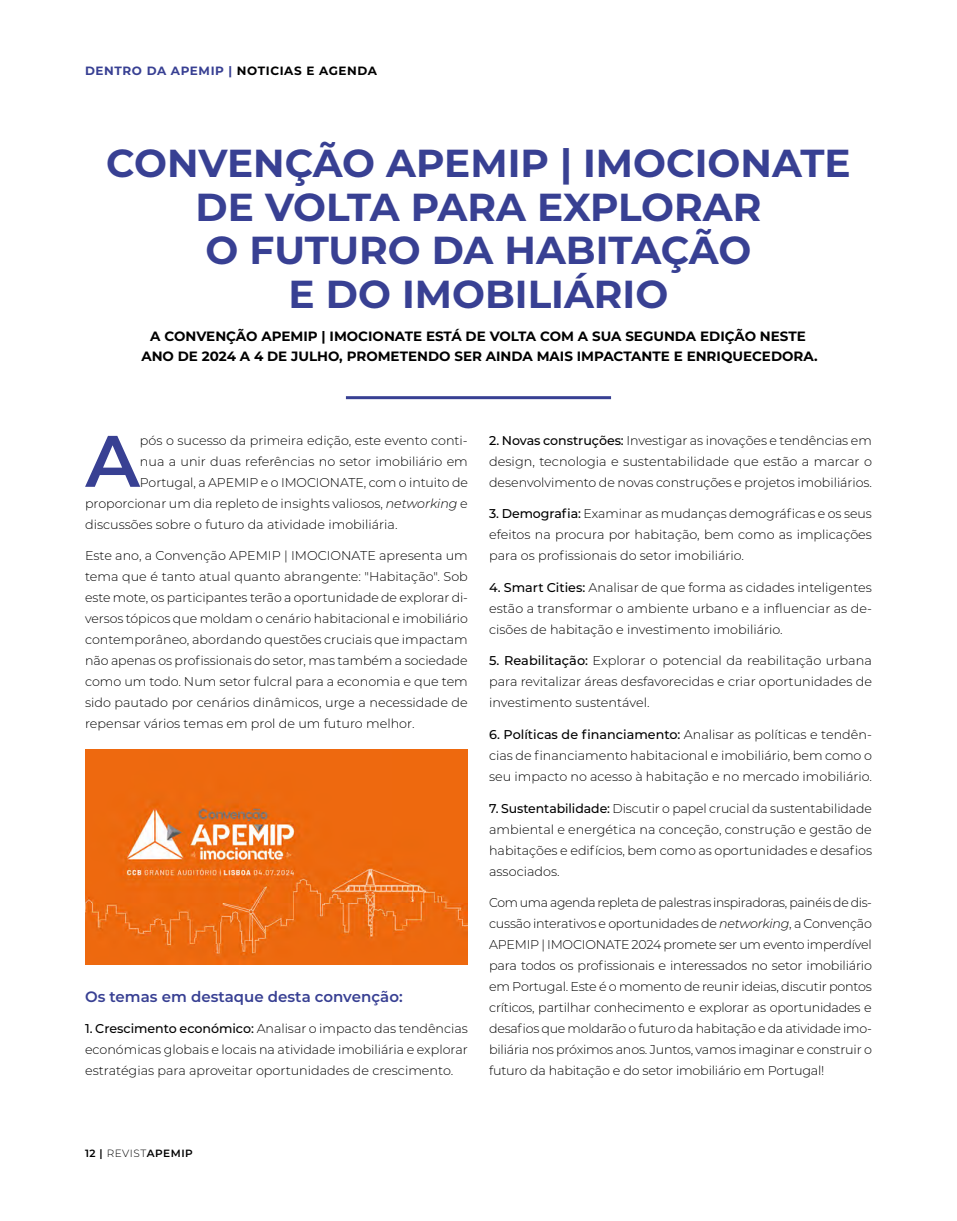
<style>
.page{position:relative;width:957px;height:1221px;background:#fff}
.page>*{position:absolute;margin:0;border:0;box-sizing:border-box;transform-origin:0 0}
.t1{font:600 72.75px "Montserrat";color:#384093}
.t2{font:700 39px/43.5px "Montserrat";color:#384093;text-align:center}
.t3{font:600 15px "Montserrat";color:#384093}
.t4{font:700 13.5px/19.5px "Montserrat";color:#000;text-align:center}
.t5{font:300 12.75px/21px "Montserrat";color:#000;text-align:justify}
.t6{font:700 12px "Montserrat";letter-spacing:.05em;color:#384093}
.t7{font:600 10.5px "Montserrat";letter-spacing:.05em;color:#000}
.s1{color:#000}
.s2{font-style:italic}
.s3{font-weight:500}
.s4{font-weight:300}
</style>
<div class="page">
<hr style="left:346px;top:396px;width:265px;height:3px;background:#384093">
<img style="left:85px;top:749px;width:383px;height:215px">
<p class="t6" style="left:85px;top:62px;width:293px">DENTRO DA APEMIP | <span class="s1">NOTICIAS E AGENDA</span></p>
<h2 class="t2" style="left:106px;top:140px;width:746px">CONVENÇÃO APEMIP | IMOCIONATE<br>DE VOLTA PARA EXPLORAR<br>O FUTURO DA HABITAÇÃO<br>E DO IMOBILIÁRIO</h2>
<p class="t4" style="left:141px;top:326px;width:678px">A CONVENÇÃO APEMIP | IMOCIONATE ESTÁ DE VOLTA COM A SUA SEGUNDA EDIÇÃO NESTE<br>ANO DE 2024 A 4 DE JULHO, PROMETENDO SER AINDA MAIS IMPACTANTE E ENRIQUECEDORA.</p>
<h1 class="t1" style="left:85px;top:409px;width:56px">A</h1>
<p class="t5" style="left:140px;top:429px;width:329px">pós o sucesso da primeira edição, este evento conti-</p>
<p class="t5" style="left:140px;top:450px;width:329px">nua a unir duas referências no setor imobiliário em</p>
<p class="t5" style="left:140px;top:471px;width:329px">Portugal, a APEMIP e o IMOCIONATE, com o intuito de</p>
<p class="t5" style="left:85px;top:492px;width:384px">proporcionar um dia repleto de insights valiosos, <span class="s2">networking</span> e</p>
<p class="t5" style="left:85px;top:513px;width:314px">discussões sobre o futuro da atividade imobiliária.</p>
<p class="t5" style="left:85px;top:545px;width:384px">Este ano, a Convenção APEMIP | IMOCIONATE apresenta um tema que é tanto atual quanto abrangente: "Habitação". Sob este mote, os participantes terão a oportunidade de explorar di&shy;versos tópicos que moldam o cenário habitacional e imobiliário contemporâneo, abordando questões cruciais que impactam não apenas os profissionais do setor, mas também a sociedade como um todo. Num setor fulcral para a economia e que tem sido pautado por cenários dinâmicos, urge a necessidade de repensar vários temas em prol de um futuro melhor.</p>
<p class="t3" style="left:85px;top:985px;width:319px">Os temas em destaque desta convenção:</p>
<p class="t5" style="left:85px;top:1017px;width:384px"><span class="s3">1. Crescimento económico:</span> Analisar o impacto das tendências económicas globais e locais na atividade imobiliária e explorar estratégias para aproveitar oportunidades de crescimento.</p>
<p class="t5" style="left:489px;top:429px;width:384px"><span class="s3">2. Novas construções:</span> Investigar as inovações e tendências em design, tecnologia e sustentabilidade que estão a marcar o desenvolvimento de novas construções e projetos imobiliários.</p>
<p class="t5" style="left:489px;top:503px;width:384px"><span class="s3">3. Demografia:</span> Examinar as mudanças demográficas e os seus efeitos na procura por habitação, bem como as implicações para os profissionais do setor imobiliário.</p>
<p class="t5" style="left:489px;top:576px;width:384px"><span class="s3">4. Smart Cities:</span> Analisar de que forma as cidades inteligentes estão a transformar o ambiente urbano e a influenciar as de&shy;cisões de habitação e investimento imobiliário.</p>
<p class="t5" style="left:489px;top:650px;width:384px"><span class="s3">5. Reabilitação:</span> Explorar o potencial da reabilitação urbana para revitalizar áreas desfavorecidas e criar oportunidades de investimento sustentável.</p>
<p class="t5" style="left:489px;top:723px;width:384px"><span class="s3">6. Políticas de financiamento:</span> Analisar as políticas e tendên&shy;cias de financiamento habitacional e imobiliário, bem como o seu impacto no acesso à habitação e no mercado imobiliário.</p>
<p class="t5" style="left:489px;top:797px;width:384px"><span class="s3">7. Sustentabilidade:</span> Discutir o papel crucial da sustentabilidade ambiental e energética na conceção, construção e gestão de habitações e edifícios, bem como as oportunidades e desafios associados.</p>
<p class="t5" style="left:489px;top:891px;width:384px">Com uma agenda repleta de palestras inspiradoras, painéis de dis&shy;cussão interativos e oportunidades de <span class="s2">networking</span>, a Convenção APEMIP | IMOCIONATE 2024 promete ser um evento imperdível para todos os profissionais e interessados no setor imobiliário em Portugal. Este é o momento de reunir ideias, discutir pontos críticos, partilhar conhecimento e explorar as oportunidades e desafios que moldarão o futuro da habitação e da atividade imo&shy;biliária nos próximos anos. Juntos, vamos imaginar e construir o futuro da habitação e do setor imobiliário em Portugal!</p>
<p class="t7" style="left:85px;top:1145px;width:109px">12 | <span class="s4">REVIST</span>APEMIP</p>
</div>
